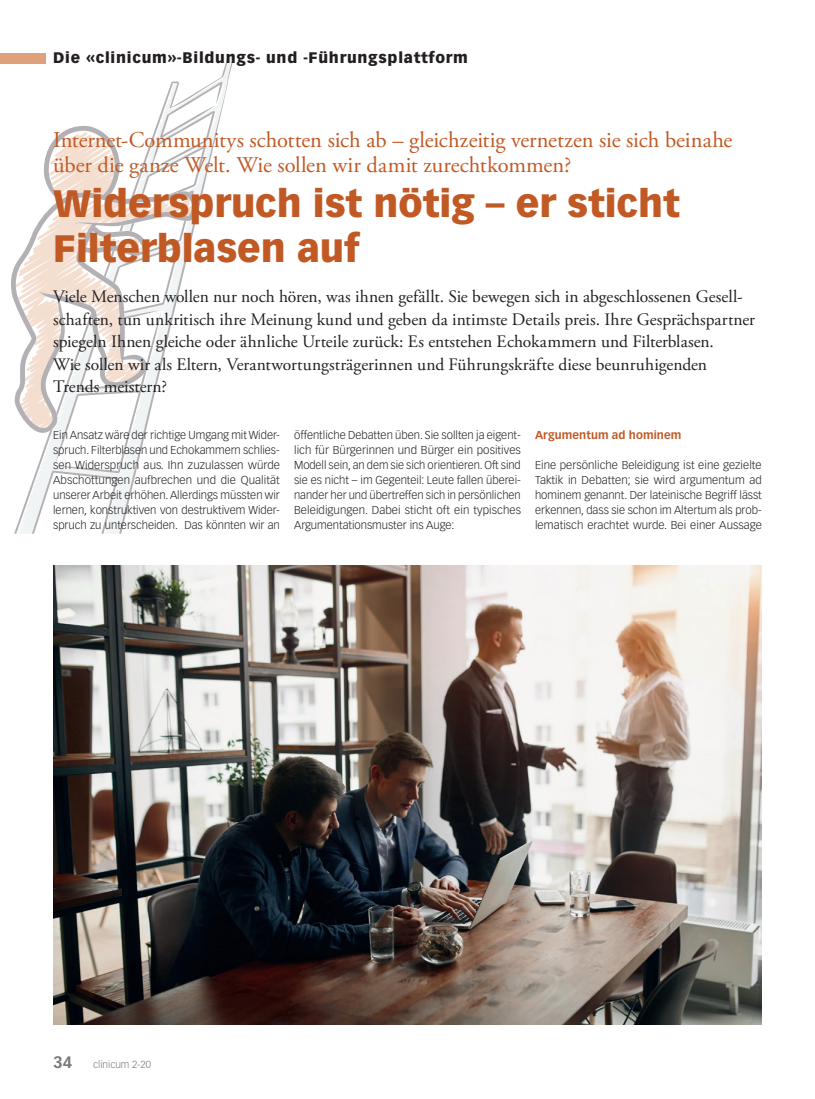
<style>
.page{position:relative;width:815px;height:1099px;background:#fff}
.page>*{position:absolute;margin:0;border:0;box-sizing:border-box;transform-origin:0 0}
.t1{font:900 37.5px/45px "Vectora LT Std";color:#c15924}
.t2{font:22.5px/25px "Adobe Garamond Pro";letter-spacing:-.005em;color:#c15924}
.t3{font:17.5px/22.5px "Adobe Garamond Pro";color:#231f20}
.t4{font:900 15px "Vectora LT Std";letter-spacing:.05em;color:#231f20}
.t5{font:300 11.25px/15px "Vectora LT Std";color:#231f20;text-align:justify}
.t6{font:700 11.25px "Vectora LT Std";letter-spacing:.005em;color:#c15924}
.t7{font:300 10px "Vectora LT Std";color:#76787b}
.s1{font-weight:700;font-size:16.25px}
</style>
<div class="page">
<svg style="left:156px;top:56px;width:77px;height:142px"></svg>
<svg style="left:14px;top:433px;width:132px;height:100px"></svg>
<svg style="left:11px;top:126px;width:186px;height:307px"></svg>
<div style="left:0;top:53px;width:45px;height:10px;background:#dea17b"></div>
<img style="left:53px;top:565px;width:709px;height:459px">
<h3 class="t4" style="left:53px;top:49px;width:416px">Die «clinicum»-Bildungs- und -Führungsplattform</h3>
<h2 class="t2" style="left:53px;top:128px;width:681px">Internet-Communitys schotten sich ab – gleichzeitig vernetzen sie sich beinahe über die ganze Welt. Wie sollen wir damit zurechtkommen?</h2>
<h1 class="t1" style="left:53px;top:180px;width:628px">Widerspruch ist nötig – er sticht<br>Filterblasen auf</h1>
<p class="t3" style="left:53px;top:286px;width:703px">Viele Menschen wollen nur noch hören, was ihnen gefällt. Sie bewegen sich in abgeschlossenen Gesell&shy;schaften, tun unkritisch ihre Meinung kund und geben da intimste Details preis. Ihre Gesprächspartner spiegeln Ihnen gleiche oder ähnliche Urteile zurück: Es entstehen Echokammern und Filterblasen.<br>Wie sollen wir als Eltern, Verantwortungsträgerinnen und Führungskräfte diese beunruhigenden Trends meistern?</p>
<p class="t5" style="left:53px;top:428px;width:228px">Ein Ansatz wäre der richtige Umgang mit Wider&shy;spruch. Filterblasen und Echokammern schlies&shy;sen Widerspruch aus. Ihn zuzulassen würde Abschottungen aufbrechen und die Qualität unserer Arbeit erhöhen. Allerdings müssten wir lernen, konstruktiven von destruktivem Wider&shy;spruch zu unterscheiden. Das könnten wir an</p>
<p class="t5" style="left:294px;top:428px;width:228px">öffentliche Debatten üben. Sie sollten ja eigent&shy;lich für Bürgerinnen und Bürger ein positives Modell sein, an dem sie sich orientieren. Oft sind sie es nicht – im Gegenteil: Leute fallen überei&shy;nander her und übertreffen sich in persönlichen Beleidigungen. Dabei sticht oft ein typisches Argumentationsmuster ins Auge:</p>
<p class="t6" style="left:535px;top:428px;width:148px">Argumentum ad hominem</p>
<p class="t5" style="left:535px;top:458px;width:228px">Eine persönliche Beleidigung ist eine gezielte Taktik in Debatten; sie wird argumentum ad hominem genannt. Der lateinische Begriff lässt erkennen, dass sie schon im Altertum als prob&shy;lematisch erachtet wurde. Bei einer Aussage</p>
<p class="t7" style="left:53px;top:1058px;width:99px"><span class="s1">34</span> clinicum 2-20</p>
</div>
